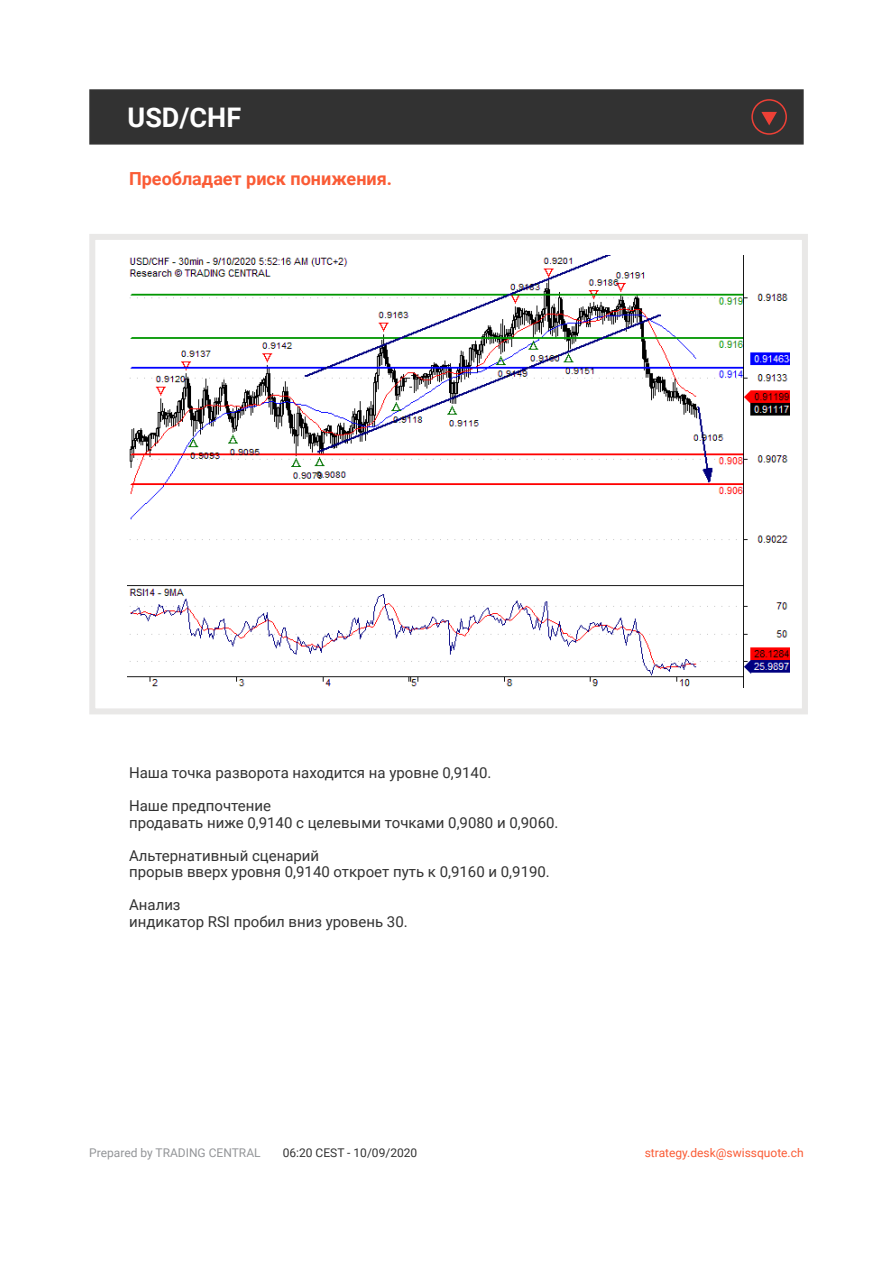
<style>
.page{position:relative;width:893px;height:1263px;background:#fff}
.page>*{position:absolute;margin:0;border:0;box-sizing:border-box;transform-origin:0 0}
.t1{font:700 27px "Roboto";color:#fff}
.t2{font:700 18px "Roboto";color:#fa5b35}
.t3{font:15px/16.5px "Roboto";color:#323232}
.t4{font:12px "Roboto";color:#fa5b35}
.t5{font:12px "Roboto";color:#939598}
.t6{font:12px "Roboto";color:#323232}
</style>
<div class="page">
<div style="left:89px;top:234px;width:719px;height:480px;border:6px solid #e9e8e7"></div>
<div style="left:89px;top:89px;width:715px;height:56px;background:#323232;border:2px solid #323232"></div>
<img style="left:128px;top:255px;width:661px;height:432px">
<svg style="left:751px;top:99px;width:36px;height:36px"></svg>
<h1 class="t1" style="left:128px;top:98px;width:115px">USD/CHF</h1>
<p class="t2" style="left:129px;top:166px;width:265px">Преобладает риск понижения.</p>
<p class="t3" style="left:129px;top:764px;width:364px">Наша точка разворота находится на уровне 0,9140.</p>
<p class="t3" style="left:129px;top:797px;width:431px">Наше предпочтение<br>продавать ниже 0,9140 с целевыми точками 0,9080 и 0,9060.</p>
<p class="t3" style="left:129px;top:846px;width:422px">Альтернативный сценарий<br>прорыв вверх уровня 0,9140 откроет путь к 0,9160 и 0,9190.</p>
<p class="t3" style="left:129px;top:896px;width:280px">Анализ<br>индикатор RSI пробил вниз уровень 30.</p>
<p class="t5" style="left:89px;top:1144px;width:173px">Prepared by TRADING CENTRAL</p>
<p class="t6" style="left:283px;top:1144px;width:136px">06:20 CEST - 10/09/2020</p>
<p class="t4" style="left:645px;top:1144px;width:160px">strategy.desk@swissquote.ch</p>
</div>
